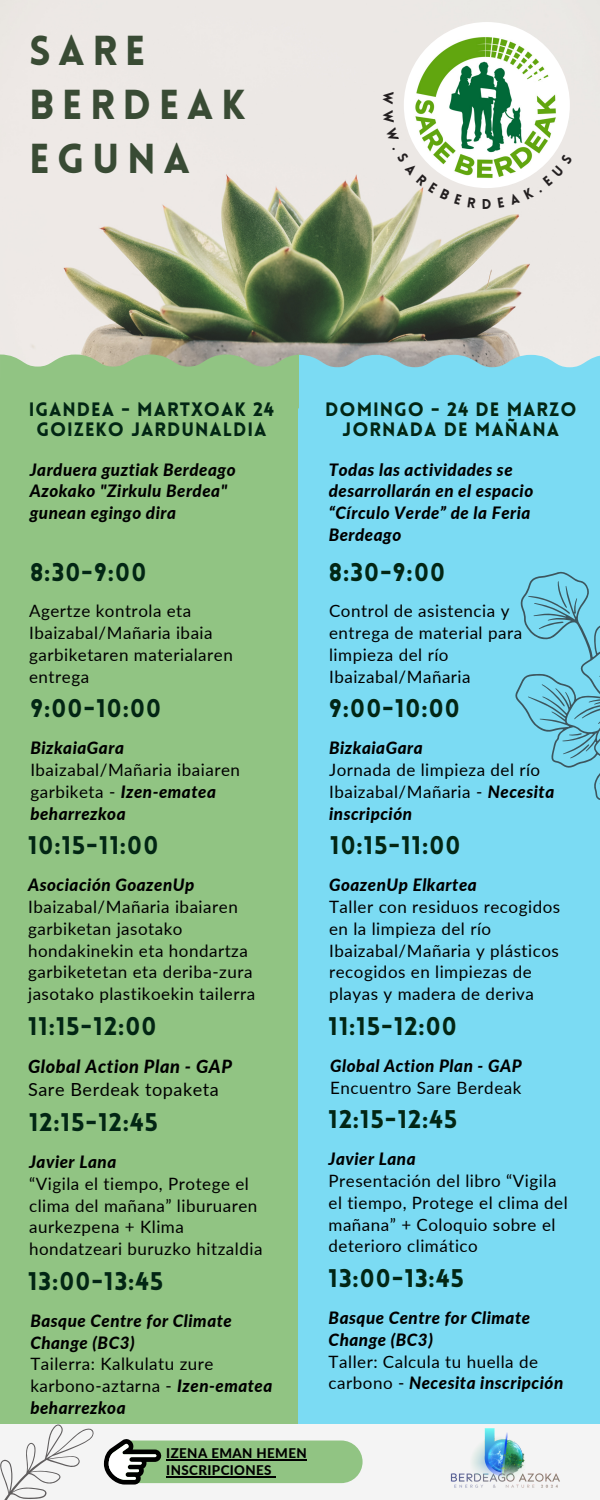
<style>
.page{position:relative;width:600px;height:1500px;background:#f4f4f4}
.page>*{position:absolute;margin:0;border:0;box-sizing:border-box;transform-origin:0 0}
.t1{font:900 40.9px/54px "Lovelo";letter-spacing:.18em;color:#394b34}
.t2{font:900 25px "Lovelo";letter-spacing:.05em;color:#022614}
.t3{font:900 19px/20.2px "Lovelo";letter-spacing:.05em;color:#022614;text-align:center}
.t4{font:italic 800 18.1px/23.2px "Lato";letter-spacing:.03em;color:#000}
.t5{font:17px/21.8px "Lato";letter-spacing:.03em;color:#000}
.t6{font:italic 800 17px/21.8px "Lato";letter-spacing:.03em;color:#000}
.t7{font:800 13.3px "Lato";letter-spacing:.03em;color:#000}
.s1{font-weight:800;font-style:italic}
.s2{font-weight:400;font-style:normal}
</style>
<div class="page">
<img style="left:0;top:0;width:600px;height:355px">
<div style="left:0;top:378px;width:316px;height:1045px;background:#91c483"></div>
<div style="left:299px;top:393px;width:301px;height:1030px;background:#7bdbf3"></div>
<svg style="left:0;top:355px;width:600px;height:55px"></svg>
<svg style="left:515px;top:571px;width:85px;height:229px"></svg>
<svg style="left:0;top:1423px;width:95px;height:77px"></svg>
<img style="left:404px;top:22px;width:166px;height:166px;border-radius:50%">
<img style="left:436px;top:1423px;width:136px;height:65px">
<svg style="left:104px;top:1439px;width:256px;height:46px;background:#8fb485"></svg>
<svg style="left:383px;top:91px;width:11px;height:13px"></svg>
<svg style="left:383px;top:110px;width:16px;height:32px"></svg>
<svg style="left:392px;top:148px;width:70px;height:57px"></svg>
<svg style="left:468px;top:197px;width:8px;height:11px"></svg>
<svg style="left:483px;top:198px;width:8px;height:10px"></svg>
<svg style="left:498px;top:154px;width:75px;height:54px"></svg>
<p class="t1" style="left:29px;top:28px;width:218px">SARE<br>BERDEAK<br>EGUNA</p>
<h6 class="t3" style="left:29px;top:401px;width:247px">IGANDEA - MARTXOAK 24<br>GOIZEKO JARDUNALDIA</h6>
<h5 class="t3" style="left:325px;top:401px;width:253px">DOMINGO - 24 DE MARZO<br>JORNADA DE MAÑANA</h5>
<h6 class="t6" style="left:30px;top:458px;width:207px">Jarduera guztiak Berdeago<br>Azokako "Zirkulu Berdea" gunean egingo dira</h6>
<h2 class="t6" style="left:329px;top:458px;width:206px">Todas las actividades se desarrollarán en el espacio “Círculo Verde” de la Feria<br>Berdeago</h2>
<h2 class="t2" style="left:30px;top:562px;width:118px">8:30-9:00</h2>
<h6 class="t5" style="left:29px;top:600px;width:205px">Agertze kontrola eta<br>Ibaizabal/Mañaria ibaia garbiketaren materialaren entrega</h6>
<h3 class="t2" style="left:30px;top:699px;width:132px">9:00-10:00</h3>
<h5 class="t5" style="left:30px;top:737px;width:211px"><span class="s1">BizkaiaGara<br></span>Ibaizabal/Mañaria ibaiaren garbiketa - <span class="s1">Izen-ematea beharrezkoa</span></h5>
<h2 class="t2" style="left:28px;top:836px;width:132px">10:15-11:00</h2>
<p class="t5" style="left:28px;top:874px;width:229px"><span class="s1">Asociación GoazenUp<br></span>Ibaizabal/Mañaria ibaiaren garbiketan jasotako hondakinekin eta hondartza garbiketetan eta deriba-zura jasotako plastikoekin tailerra</p>
<h6 class="t2" style="left:28px;top:1016px;width:130px">11:15-12:00</h6>
<h2 class="t4" style="left:28px;top:1054px;width:205px">Global Action Plan - GAP<br><span class="s2">Sare Berdeak topaketa</span></h2>
<h6 class="t2" style="left:29px;top:1112px;width:130px">12:15-12:45</h6>
<h2 class="t5" style="left:29px;top:1151px;width:235px"><span class="s1">Javier Lana<br></span>“Vigila el tiempo, Protege el clima del mañana” liburuaren aurkezpena + Klima hondatzeari buruzko hitzaldia</h2>
<h6 class="t2" style="left:28px;top:1271px;width:137px">13:00-13:45</h6>
<h2 class="t6" style="left:30px;top:1309px;width:244px">Basque Centre for Climate<br>Change (BC3)<br><span class="s2">Tailerra: Kalkulatu zure karbono-aztarna -</span> Izen-ematea beharrezkoa</h2>
<p class="t2" style="left:329px;top:562px;width:118px">8:30-9:00</p>
<h3 class="t5" style="left:329px;top:600px;width:195px">Control de asistencia y entrega de material para limpieza del río<br>Ibaizabal/Mañaria</h3>
<h2 class="t2" style="left:329px;top:699px;width:132px">9:00-10:00</h2>
<h6 class="t5" style="left:329px;top:737px;width:227px"><span class="s1">BizkaiaGara<br></span>Jornada de limpieza del río<br>Ibaizabal/Mañaria - <span class="s1">Necesita inscripción</span></h6>
<h2 class="t2" style="left:330px;top:836px;width:132px">10:15-11:00</h2>
<h6 class="t5" style="left:329px;top:874px;width:233px"><span class="s1">GoazenUp Elkartea<br></span>Taller con residuos recogidos en la limpieza del río<br>Ibaizabal/Mañaria y plásticos recogidos en limpiezas de playas y madera de deriva</h6>
<h2 class="t2" style="left:329px;top:1016px;width:130px">11:15-12:00</h2>
<h6 class="t6" style="left:330px;top:1054px;width:193px">Global Action Plan - GAP<br><span class="s2">Encuentro Sare Berdeak</span></h6>
<h2 class="t2" style="left:329px;top:1110px;width:130px">12:15-12:45</h2>
<h4 class="t5" style="left:329px;top:1148px;width:241px"><span class="s1">Javier Lana<br></span>Presentación del libro “Vigila el tiempo, Protege el clima del mañana” + Coloquio sobre el deterioro climático</h4>
<h2 class="t2" style="left:329px;top:1268px;width:137px">13:00-13:45</h2>
<h6 class="t6" style="left:329px;top:1307px;width:236px">Basque Centre for Climate<br>Change (BC3)<br><span class="s2">Taller: Calcula tu huella de carbono -</span> Necesita inscripción</h6>
<h6 class="t7" style="left:166px;top:1445px;width:142px">IZENA EMAN HEMEN</h6>
<p class="t7" style="left:166px;top:1462px;width:107px">INSCRIPCIONES</p>
</div>
